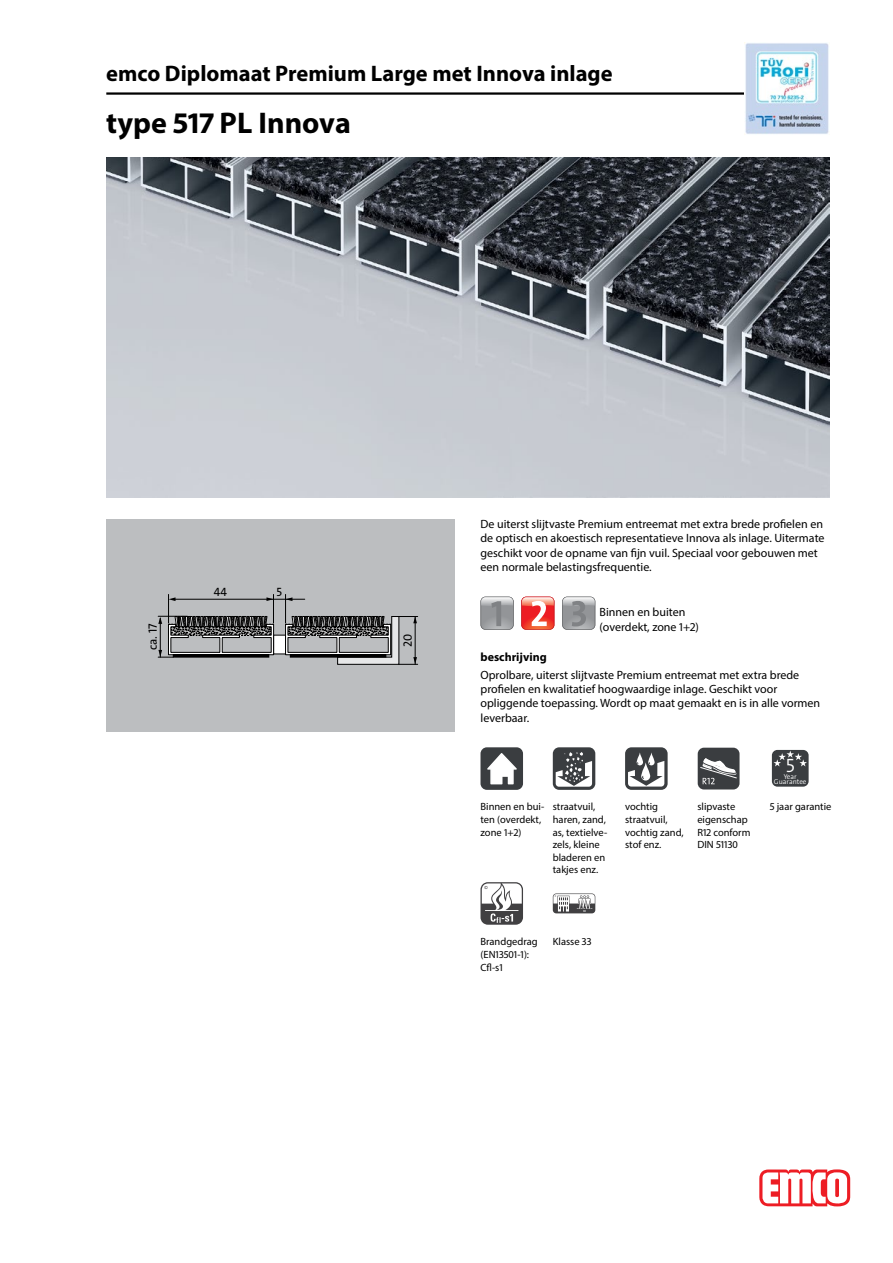
<style>
.page{position:relative;width:893px;height:1263px;background:#fff}
.page>*{position:absolute;margin:0;border:0;box-sizing:border-box;transform-origin:0 0}
.typ_bau{font:700 30px "Myriad Pro";color:#000}
.titel1_em_bau{font:700 22.5px "Myriad Pro";color:#000}
.BILDR{font:300 19.5px "The Sans Os F";color:#fff}
.BILDR-2{font:12.15px "The Sans Os F";color:#000}
.Stoerer{font:12px/14.4px "Myriad Pro";color:#000}
.fliesstext_bau{font:12px/14.4px "Myriad Pro";color:#000}
.fliesstext_bold_bau{font:700 12px "Myriad Pro";color:#000}
.mouseovertext_bau{font:10.5px/12.6px "Myriad Pro";color:#000}
.BILDR-3{font:300 7.05px/5.2px "The Sans Os F";color:#fff;text-align:center}
</style>
<div class="page">
<img style="left:106px;top:157px;width:723px;height:340px">
<hr style="left:106px;top:92px;width:723px;height:3px;background:#000">
<svg style="left:759px;top:1169px;width:91px;height:37px"></svg>
<img style="left:744px;top:43px;width:85px;height:91px">
<div style="left:106px;top:519px;width:349px;height:212px;background:#bcbec0"></div>
<div style="left:274px;top:635px;width:12px;height:19px;background:#fff"></div>
<hr style="left:273px;top:599px;width:32px;height:1px;background:#000">
<svg style="left:158px;top:594px;width:116px;height:64px"></svg>
<div style="left:173px;top:654px;width:96px;height:3px;border:1px solid #000"></div>
<svg style="left:285px;top:594px;width:133px;height:71px"></svg>
<div style="left:290px;top:654px;width:96px;height:3px;border:1px solid #000"></div>
<svg style="left:521px;top:597px;width:33px;height:33px"></svg>
<svg style="left:562px;top:597px;width:33px;height:33px"></svg>
<svg style="left:480px;top:597px;width:34px;height:33px"></svg>
<div style="left:480px;top:747px;width:43px;height:43px;background:#3a3d40;border-radius:6px"></div>
<svg style="left:487px;top:753px;width:30px;height:31px"></svg>
<div style="left:553px;top:747px;width:42px;height:43px;background:#3a3d40;border-radius:6px"></div>
<svg style="left:556px;top:752px;width:36px;height:35px"></svg>
<div style="left:625px;top:747px;width:43px;height:43px;background:linear-gradient(to right,#3a3d40,#3a3d40);border-radius:6px"></div>
<svg style="left:628px;top:752px;width:36px;height:34px"></svg>
<div style="left:698px;top:748px;width:41px;height:41px;background:#3a3d40;border-radius:6px"></div>
<svg style="left:700px;top:758px;width:37px;height:26px"></svg>
<div style="left:772px;top:750px;width:37px;height:37px;background:#3a3d40;border-radius:5px"></div>
<svg style="left:773px;top:750px;width:34px;height:16px"></svg>
<svg style="left:480px;top:882px;width:43px;height:43px"></svg>
<svg style="left:553px;top:893px;width:42px;height:20px"></svg>
<p class="titel1_em_bau" style="left:106px;top:59px;width:508px">emco Diplomaat Premium Large met Innova inlage</p>
<p class="typ_bau" style="left:106px;top:103px;width:246px">type 517 PL Innova</p>
<p class="BILDR-2" style="left:214px;top:584px;width:15px">44</p>
<p class="BILDR-2" style="left:276px;top:584px;width:7px">5</p>
<p class="BILDR-2" style="left:145px;top:650px;width:28px;rotate:-90deg">ca. 17</p>
<p class="BILDR-2" style="left:400px;top:647px;width:15px;rotate:-90deg">20</p>
<p class="Stoerer" style="left:480px;top:516px;width:346px">De uiterst slijtvaste Premium entreemat met extra brede profielen en de optisch en akoestisch representatieve Innova als inlage. Uitermate geschikt voor de opname van fijn vuil. Speciaal voor gebouwen met een normale belastingsfrequentie.</p>
<p class="fliesstext_bau" style="left:600px;top:605px;width:101px">Binnen en buiten (overdekt, zone 1+2)</p>
<p class="fliesstext_bold_bau" style="left:480px;top:649px;width:68px">beschrijving</p>
<p class="fliesstext_bau" style="left:480px;top:667px;width:341px">Oprolbare, uiterst slijtvaste Premium entreemat met extra brede profielen en kwalitatief hoogwaardige inlage. Geschikt voor opliggende toepassing. Wordt op maat gemaakt en is in alle vormen leverbaar.</p>
<p class="mouseovertext_bau" style="left:480px;top:800px;width:65px">Binnen en bui&shy;ten (overdekt, zone 1+2)</p>
<p class="mouseovertext_bau" style="left:553px;top:800px;width:56px">straatvuil, haren, zand, as, textielve&shy;zels, kleine bladeren en takjes enz.</p>
<p class="mouseovertext_bau" style="left:625px;top:800px;width:60px">vochtig straatvuil, vochtig zand, stof enz.</p>
<p class="mouseovertext_bau" style="left:697px;top:800px;width:55px">slipvaste eigenschap<br>R12 conform<br>DIN 51130</p>
<p class="BILDR" style="left:786px;top:753px;width:10px">5</p>
<p class="BILDR-3" style="left:774px;top:774px;width:34px">Year<br>Guarantee</p>
<p class="mouseovertext_bau" style="left:770px;top:800px;width:63px">5 jaar garantie</p>
<p class="mouseovertext_bau" style="left:480px;top:935px;width:59px">Brandgedrag (EN13501-1):<br>Cfl-s1</p>
<p class="mouseovertext_bau" style="left:553px;top:935px;width:40px">Klasse 33</p>
</div>
